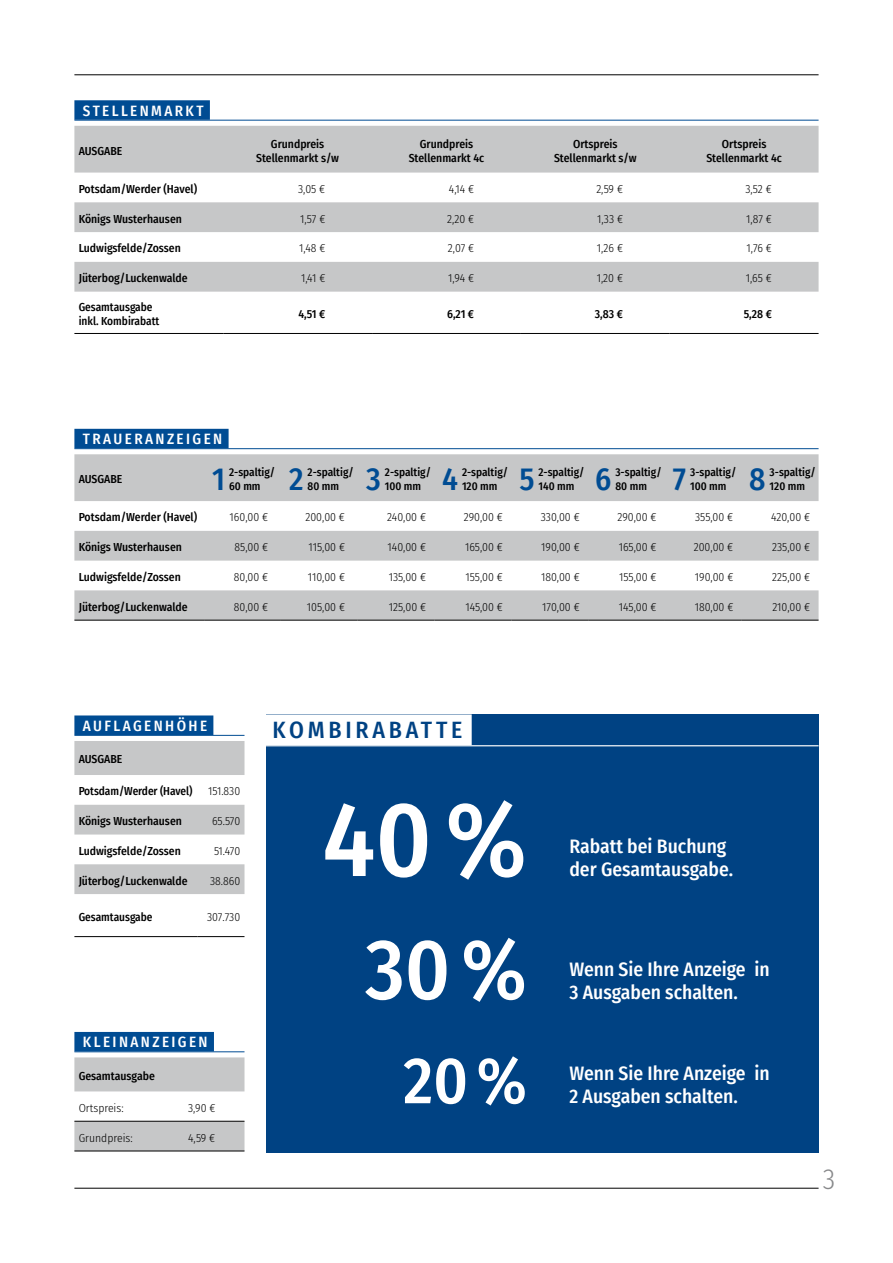
<style>
.page{position:relative;width:893px;height:1263px;background:#fff}
.page>*{position:absolute;margin:0;border:0;box-sizing:border-box;transform-origin:0 0}
.t1{font:500 106.05px "Fira Sans Condensed";color:#fff}
.t2{font:500 85.5px "Fira Sans Condensed";color:#fff}
.t3{font:500 65.55px "Fira Sans Condensed";color:#fff}
.t4{font:500 31.8px "Fira Sans Condensed";color:#004c93}
.t5{font:300 28.5px "Fira Sans Condensed";color:#87888a}
.t6{font:500 23.7px "Fira Sans Condensed";letter-spacing:.16em;color:#004283}
.t7{font:500 19.5px/23.4px "Fira Sans Condensed";color:#fff}
.t8{font:500 15px "Fira Sans Condensed";letter-spacing:.16em;color:#fff}
.t9{font:500 11.7px/14px "Fira Sans Condensed";color:#000;text-align:center}
.t10{font:300 11.7px "Fira Sans Condensed";color:#000}
.t11{font:500 11.25px/13.5px "Fira Sans Condensed";color:#000}
</style>
<div class="page">
<hr style="left:74px;top:1188px;width:745px;height:1px;background:#000">
<hr style="left:74px;top:74px;width:745px;height:1px;background:#000">
<div style="left:266px;top:714px;width:553px;height:438px;background:#004283"></div>
<div style="left:74px;top:715px;width:139px;height:20px;background:#004c93"></div>
<hr style="left:74px;top:735px;width:170px;height:1px;background:#004c93">
<svg style="left:74px;top:741px;width:170px;height:153px"></svg>
<hr style="left:74px;top:936px;width:124px;height:1px;background:#000">
<hr style="left:198px;top:936px;width:46px;height:1px;background:#000">
<div style="left:74px;top:1032px;width:140px;height:19px;background:#004c93"></div>
<hr style="left:74px;top:1051px;width:170px;height:1px;background:#004c93">
<svg style="left:74px;top:1057px;width:170px;height:93px"></svg>
<hr style="left:74px;top:1121px;width:170px;height:1px;background:#000">
<hr style="left:74px;top:1150px;width:170px;height:1px;background:#000">
<div style="left:74px;top:429px;width:155px;height:19px;background:#004c93"></div>
<hr style="left:74px;top:448px;width:745px;height:1px;background:#004c93">
<svg style="left:74px;top:454px;width:745px;height:166px;fill:#c6c7c8"></svg>
<hr style="left:74px;top:620px;width:130px;height:1px;background:#000">
<hr style="left:204px;top:620px;width:77px;height:1px;background:#000">
<hr style="left:281px;top:620px;width:77px;height:1px;background:#000">
<hr style="left:358px;top:620px;width:76px;height:1px;background:#000">
<hr style="left:434px;top:620px;width:77px;height:1px;background:#000">
<hr style="left:511px;top:620px;width:77px;height:1px;background:#000">
<hr style="left:588px;top:620px;width:77px;height:1px;background:#000">
<hr style="left:665px;top:620px;width:77px;height:1px;background:#000">
<hr style="left:742px;top:620px;width:77px;height:1px;background:#000">
<div style="left:74px;top:100px;width:136px;height:20px;background:#004c93"></div>
<hr style="left:74px;top:120px;width:745px;height:1px;background:#004c93">
<svg style="left:74px;top:126px;width:745px;height:166px;fill:#c6c7c8"></svg>
<hr style="left:74px;top:333px;width:149px;height:1px;background:#000">
<hr style="left:223px;top:333px;width:149px;height:1px;background:#000">
<hr style="left:372px;top:333px;width:149px;height:1px;background:#000">
<hr style="left:521px;top:333px;width:149px;height:1px;background:#000">
<hr style="left:670px;top:333px;width:149px;height:1px;background:#000">
<div style="left:266px;top:714px;width:206px;height:31px;background:#fff"></div>
<hr style="left:266px;top:745px;width:553px;height:1px;background:#fff">
<p class="t8" style="left:83px;top:98px;width:122px">STELLENMARKT</p>
<p class="t9" style="left:79px;top:143px;width:45px">AUSGABE</p>
<p class="t9" style="left:256px;top:136px;width:84px">Grundpreis<br>Stellenmarkt s/w</p>
<p class="t9" style="left:409px;top:136px;width:77px">Grundpreis<br>Stellenmarkt 4c</p>
<p class="t9" style="left:554px;top:136px;width:84px">Ortspreis<br>Stellenmarkt s/w</p>
<p class="t9" style="left:706px;top:136px;width:77px">Ortspreis<br>Stellenmarkt 4c</p>
<p class="t9" style="left:79px;top:181px;width:120px">Potsdam/Werder (Havel)</p>
<p class="t10" style="left:298px;top:181px;width:29px">3,05 €</p>
<p class="t10" style="left:449px;top:181px;width:27px">4,14 €</p>
<p class="t10" style="left:596px;top:181px;width:28px">2,59 €</p>
<p class="t10" style="left:745px;top:181px;width:28px">3,52 €</p>
<p class="t9" style="left:79px;top:211px;width:105px">Königs Wusterhausen</p>
<p class="t10" style="left:300px;top:210px;width:27px">1,57 €</p>
<p class="t10" style="left:447px;top:210px;width:28px">2,20 €</p>
<p class="t10" style="left:597px;top:210px;width:27px">1,33 €</p>
<p class="t10" style="left:746px;top:210px;width:27px">1,87 €</p>
<p class="t9" style="left:79px;top:241px;width:104px">Ludwigsfelde/Zossen</p>
<p class="t10" style="left:299px;top:240px;width:28px">1,48 €</p>
<p class="t10" style="left:448px;top:240px;width:28px">2,07 €</p>
<p class="t10" style="left:597px;top:240px;width:28px">1,26 €</p>
<p class="t10" style="left:746px;top:240px;width:27px">1,76 €</p>
<p class="t9" style="left:79px;top:271px;width:110px">Jüterbog/Luckenwalde</p>
<p class="t10" style="left:301px;top:270px;width:26px">1,41 €</p>
<p class="t10" style="left:448px;top:270px;width:27px">1,94 €</p>
<p class="t10" style="left:597px;top:270px;width:28px">1,20 €</p>
<p class="t10" style="left:746px;top:270px;width:28px">1,65 €</p>
<p class="t9" style="left:79px;top:299px;width:82px;text-align:left">Gesamtausgabe inkl. Kombirabatt</p>
<p class="t9" style="left:298px;top:306px;width:28px">4,51 €</p>
<p class="t9" style="left:447px;top:306px;width:29px">6,21 €</p>
<p class="t9" style="left:595px;top:306px;width:30px">3,83 €</p>
<p class="t9" style="left:744px;top:306px;width:30px">5,28 €</p>
<p class="t8" style="left:83px;top:427px;width:141px">TRAUERANZEIGEN</p>
<p class="t9" style="left:79px;top:471px;width:45px">AUSGABE</p>
<h3 class="t4" style="left:212px;top:453px;width:15px">1</h3>
<p class="t11" style="left:229px;top:465px;width:48px">2-spaltig/<br>60 mm</p>
<h3 class="t4" style="left:289px;top:453px;width:16px">2</h3>
<p class="t11" style="left:308px;top:465px;width:48px">2-spaltig/<br>80 mm</p>
<h3 class="t4" style="left:366px;top:453px;width:16px">3</h3>
<p class="t11" style="left:385px;top:465px;width:48px">2-spaltig/<br>100 mm</p>
<h3 class="t4" style="left:442px;top:453px;width:17px">4</h3>
<p class="t11" style="left:462px;top:465px;width:48px">2-spaltig/<br>120 mm</p>
<h3 class="t4" style="left:519px;top:453px;width:17px">5</h3>
<p class="t11" style="left:538px;top:465px;width:48px">2-spaltig/<br>140 mm</p>
<h3 class="t4" style="left:595px;top:453px;width:18px">6</h3>
<p class="t11" style="left:615px;top:465px;width:48px">3-spaltig/<br>80 mm</p>
<h3 class="t4" style="left:673px;top:453px;width:15px">7</h3>
<p class="t11" style="left:690px;top:465px;width:48px">3-spaltig/<br>100 mm</p>
<h3 class="t4" style="left:749px;top:453px;width:18px">8</h3>
<p class="t11" style="left:770px;top:465px;width:48px">3-spaltig/<br>120 mm</p>
<p class="t9" style="left:79px;top:510px;width:120px">Potsdam/Werder (Havel)</p>
<p class="t10" style="left:230px;top:509px;width:40px">160,00 €</p>
<p class="t10" style="left:305px;top:509px;width:41px">200,00 €</p>
<p class="t10" style="left:387px;top:509px;width:40px">240,00 €</p>
<p class="t10" style="left:464px;top:509px;width:40px">290,00 €</p>
<p class="t10" style="left:541px;top:509px;width:40px">330,00 €</p>
<p class="t10" style="left:617px;top:509px;width:40px">290,00 €</p>
<p class="t10" style="left:695px;top:509px;width:40px">355,00 €</p>
<p class="t10" style="left:771px;top:509px;width:40px">420,00 €</p>
<p class="t9" style="left:79px;top:539px;width:105px">Königs Wusterhausen</p>
<p class="t10" style="left:235px;top:539px;width:35px">85,00 €</p>
<p class="t10" style="left:309px;top:539px;width:38px">115,00 €</p>
<p class="t10" style="left:388px;top:539px;width:40px">140,00 €</p>
<p class="t10" style="left:465px;top:539px;width:39px">165,00 €</p>
<p class="t10" style="left:541px;top:539px;width:40px">190,00 €</p>
<p class="t10" style="left:619px;top:539px;width:39px">165,00 €</p>
<p class="t10" style="left:694px;top:539px;width:41px">200,00 €</p>
<p class="t10" style="left:772px;top:539px;width:39px">235,00 €</p>
<p class="t9" style="left:79px;top:569px;width:104px">Ludwigsfelde/Zossen</p>
<p class="t10" style="left:234px;top:569px;width:36px">80,00 €</p>
<p class="t10" style="left:308px;top:569px;width:39px">110,00 €</p>
<p class="t10" style="left:389px;top:569px;width:39px">135,00 €</p>
<p class="t10" style="left:466px;top:569px;width:39px">155,00 €</p>
<p class="t10" style="left:541px;top:569px;width:40px">180,00 €</p>
<p class="t10" style="left:619px;top:569px;width:39px">155,00 €</p>
<p class="t10" style="left:695px;top:569px;width:40px">190,00 €</p>
<p class="t10" style="left:772px;top:569px;width:39px">225,00 €</p>
<p class="t9" style="left:79px;top:599px;width:110px">Jüterbog/Luckenwalde</p>
<p class="t10" style="left:234px;top:598px;width:36px">80,00 €</p>
<p class="t10" style="left:307px;top:598px;width:40px">105,00 €</p>
<p class="t10" style="left:389px;top:598px;width:39px">125,00 €</p>
<p class="t10" style="left:465px;top:598px;width:39px">145,00 €</p>
<p class="t10" style="left:542px;top:598px;width:39px">170,00 €</p>
<p class="t10" style="left:619px;top:598px;width:39px">145,00 €</p>
<p class="t10" style="left:695px;top:598px;width:40px">180,00 €</p>
<p class="t10" style="left:772px;top:598px;width:39px">210,00 €</p>
<p class="t8" style="left:83px;top:713px;width:126px">AUFLAGENHÖHE</p>
<p class="t9" style="left:79px;top:752px;width:45px">AUSGABE</p>
<p class="t9" style="left:79px;top:784px;width:115px">Potsdam/Werder (Havel)</p>
<p class="t10" style="left:208px;top:783px;width:34px">151.830</p>
<p class="t9" style="left:79px;top:813px;width:105px">Königs Wusterhausen</p>
<p class="t10" style="left:212px;top:813px;width:30px">65.570</p>
<p class="t9" style="left:79px;top:843px;width:104px">Ludwigsfelde/Zossen</p>
<p class="t10" style="left:214px;top:842px;width:28px">51.470</p>
<p class="t9" style="left:79px;top:873px;width:110px">Jüterbog/Luckenwalde</p>
<p class="t10" style="left:210px;top:872px;width:32px">38.860</p>
<p class="t9" style="left:79px;top:909px;width:75px">Gesamtausgabe</p>
<p class="t10" style="left:207px;top:908px;width:35px">307.730</p>
<p class="t8" style="left:83px;top:1030px;width:126px">KLEINANZEIGEN</p>
<p class="t9" style="left:79px;top:1068px;width:78px">Gesamtausgabe</p>
<p class="t10" style="left:79px;top:1099px;width:46px">Ortspreis:</p>
<p class="t10" style="left:188px;top:1099px;width:29px">3,90 €</p>
<p class="t10" style="left:79px;top:1129px;width:55px">Grundpreis:</p>
<p class="t10" style="left:188px;top:1129px;width:29px">4,59 €</p>
<h3 class="t6" style="left:273px;top:711px;width:191px">KOMBIRABATTE</h3>
<h1 class="t1" style="left:322px;top:754px;width:206px">40%</h1>
<h2 class="t2" style="left:365px;top:901px;width:163px">30%</h2>
<h3 class="t7" style="left:569px;top:833px;width:165px">Rabatt bei Buchung der Gesamtausgabe.</h3>
<h3 class="t7" style="left:569px;top:956px;width:202px">Wenn Sie Ihre Anzeige in<br>3 Ausgaben schalten.</h3>
<h3 class="t3" style="left:403px;top:1028px;width:125px">20%</h3>
<h3 class="t7" style="left:569px;top:1060px;width:202px">Wenn Sie Ihre Anzeige in<br>2 Ausgaben schalten.</h3>
<h3 class="t5" style="left:823px;top:1158px;width:14px">3</h3>
</div>
